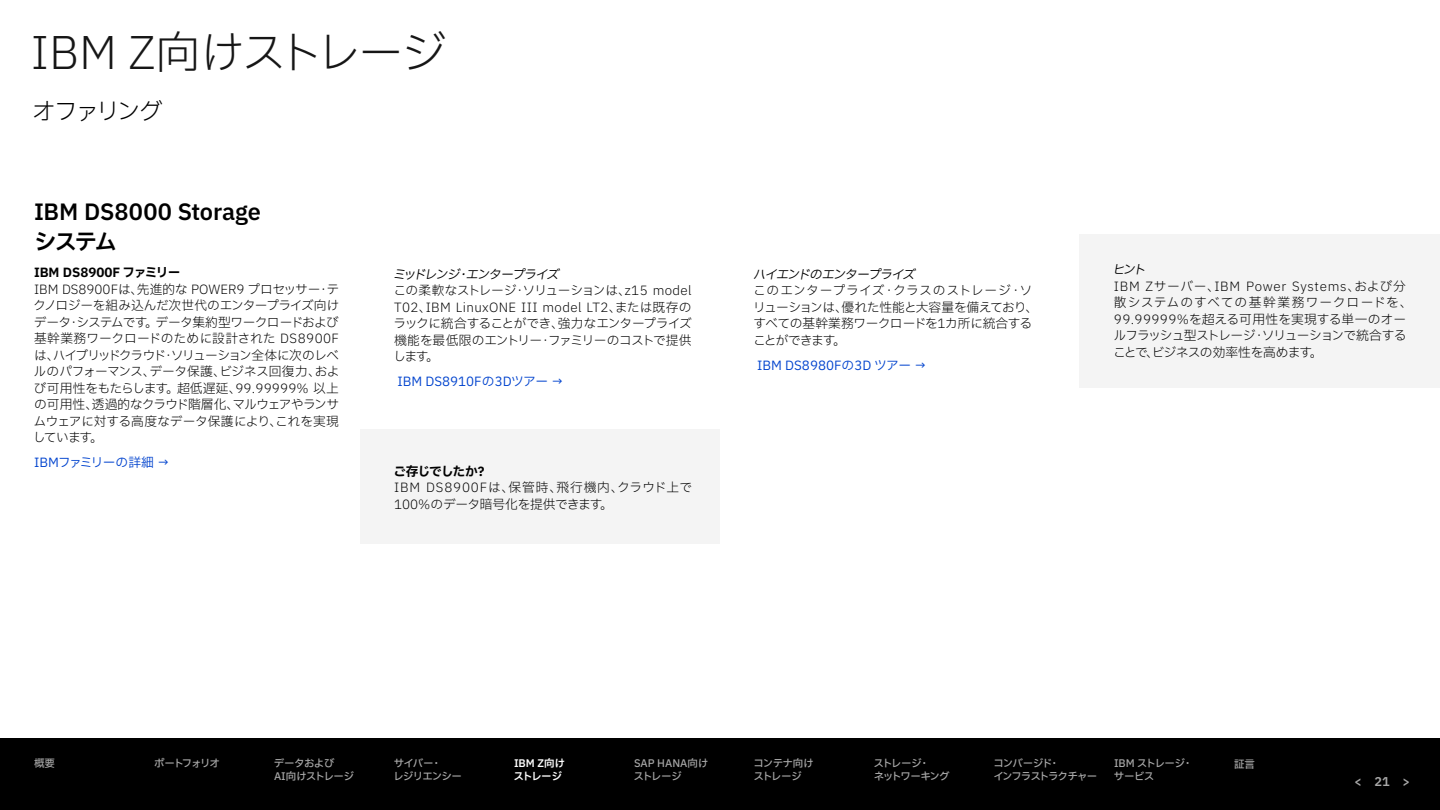
<style>
.page{position:relative;width:1440px;height:810px;background:#fff}
.page>*{position:absolute;margin:0;border:0;box-sizing:border-box;transform-origin:0 0}
.t1{font:300 45px "IBM Plex Sans JP";letter-spacing:-.025em;color:#161616}
.t2{font:300 24px "IBM Plex Sans JP";letter-spacing:-.12em;color:#000}
.t3{font:22.5px/30px "IBM Plex Sans JP Sm Bld";letter-spacing:-.01em;color:#000}
.Body{font:300 12.75px/16.5px "IBM Plex Sans JP";letter-spacing:-.01em;color:#000;text-align:justify}
.Body-2{font:300 12.75px/16.5px "IBM Plex Sans JP";letter-spacing:.01em;color:#000}
.Arrows{font:12.75px "IBM Plex Sans JP";color:#0043ce}
.t4{font:italic 12.75px "IBM Plex Sans JP";color:#000}
.t5{font:700 12.75px "IBM Plex Sans JP";color:#000}
.Arrows-2{font:12.75px "IBM Plex Sans JP";letter-spacing:-.035em;color:#0043ce}
.t6{font:700 12.75px "IBM Plex Sans JP";letter-spacing:-.07em;color:#000}
.t7{font:12.75px "IBM Plex Sans Sm Bld";color:#a8a8a8}
.t8{font:10.5px/12.6px "IBM Plex Sans JP Medm";letter-spacing:-.07em;color:#a8a8a8}
.t9{font:10.5px/12.6px "IBM Plex Sans JP Medm";letter-spacing:-.1em;color:#a8a8a8}
.t10{font:10.5px/12.6px "IBM Plex Sans JP Medm";letter-spacing:-.045em;color:#a8a8a8}
.t11{font:10.5px/12.6px "IBM Plex Sans JP Medm";color:#a8a8a8}
.t12{font:10.5px/12.6px "IBM Plex Sans JP Medm";letter-spacing:-.09em;color:#a8a8a8}
.t13{font:10.5px/12.6px "IBM Plex Sans JP Medm";letter-spacing:-.05em;color:#a8a8a8}
.t14{font:10.5px/12.6px "IBM Plex Sans JP Sm Bld";letter-spacing:-.01em;color:#fff}
.t15{font:10.5px "IBM Plex Sans JP Medm";letter-spacing:-.13em;color:#a8a8a8}
</style>
<div class="page">
<div style="left:360px;top:430px;width:360px;height:114px;background:#f4f4f4"></div>
<div style="left:1080px;top:235px;width:360px;height:153px;background:#f4f4f4"></div>
<div style="left:0;top:738px;width:1440px;height:72px;background:#000"></div>
<h1 class="t1" style="left:31px;top:21px;width:418px">IBM Z向けストレージ</h1>
<h2 class="t2" style="left:32px;top:94px;width:133px">オファリング</h2>
<h3 class="t3" style="left:34px;top:195px;width:228px">IBM DS8000 Storageシステム</h3>
<h4 class="t5" style="left:34px;top:263px;width:148px">IBM DS8900F ファミリー</h4>
<p class="Body" style="left:33px;top:280px;width:308px">IBM DS8900Fは、先進的な POWER9 プロセッサー・テクノロジーを組み込んだ次世代のエンタープライズ向けデータ・システムです。データ集約型ワークロードおよび基幹業務ワークロードのために設計された DS8900Fは、ハイブリッドクラウド・ソリューション全体に次のレベルのパフォーマンス、データ保護、ビジネス回復力、および可用性をもたらします。超低遅延、99.99999% 以上の可用性、透過的なクラウド階層化、マルウェアやランサムウェアに対する高度なデータ保護により、これを実現しています。</p>
<p class="Arrows-2" style="left:34px;top:453px;width:137px">IBMファミリーの詳細 →</p>
<h5 class="t4" style="left:393px;top:265px;width:171px">ミッドレンジ・エンタープライズ</h5>
<p class="Body" style="left:393px;top:282px;width:300px">この柔軟なストレージ・ソリューションは、z15 model T02、IBM LinuxONE III model LT2、または既存のラックに統合することができ、強力なエンタープライズ機能を最低限のエントリー・ファミリーのコストで提供します。</p>
<p class="Arrows" style="left:397px;top:372px;width:168px">IBM DS8910Fの3Dツアー →</p>
<h4 class="t6" style="left:394px;top:461px;width:92px">ご存じでしたか?</h4>
<p class="Body" style="left:394px;top:478px;width:299px">IBM DS8900Fは、保管時、飛行機内、クラウド上で<br>100%のデータ暗号化を提供できます。</p>
<h5 class="t4" style="left:753px;top:265px;width:167px">ハイエンドのエンタープライズ</h5>
<p class="Body" style="left:753px;top:282px;width:287px;text-align:left">このエンタープライズ・クラスのストレージ・ソリューションは、優れた性能と大容量を備えており、すべての基幹業務ワークロードを1カ所に統合することができます。</p>
<p class="Arrows" style="left:757px;top:356px;width:171px">IBM DS8980Fの3D ツアー →</p>
<p class="t4" style="left:1112px;top:260px;width:38px">ヒント</p>
<p class="Body-2" style="left:1113px;top:277px;width:301px">IBM Zサーバー、IBM Power Systems、および分散システムのすべての基幹業務ワークロードを、<br>99.99999%を超える可用性を実現する単一のオールフラッシュ型ストレージ・ソリューションで統合することで、ビジネスの効率性を高めます。</p>
<p class="t8" style="left:34px;top:756px;width:22px">概要</p>
<p class="t15" style="left:154px;top:756px;width:68px">ポートフォリオ</p>
<p class="t10" style="left:274px;top:756px;width:82px">データおよび<br>AI向けストレージ</p>
<p class="t8" style="left:394px;top:756px;width:70px">サイバー・<br>レジリエンシー</p>
<p class="t14" style="left:514px;top:756px;width:53px">IBM Z向けストレージ</p>
<p class="t11" style="left:634px;top:756px;width:76px">SAP HANA向けストレージ</p>
<p class="t8" style="left:753px;top:756px;width:62px">コンテナ向けストレージ</p>
<p class="t12" style="left:873px;top:756px;width:78px">ストレージ・<br>ネットワーキング</p>
<p class="t9" style="left:993px;top:756px;width:105px">コンバージド・<br>インフラストラクチャー</p>
<p class="t13" style="left:1114px;top:756px;width:81px">IBM ストレージ・サービス</p>
<p class="t8" style="left:1234px;top:757px;width:22px">証言</p>
<p class="t7" style="left:1354px;top:771px;width:58px">&lt;21&gt;</p>
</div>
